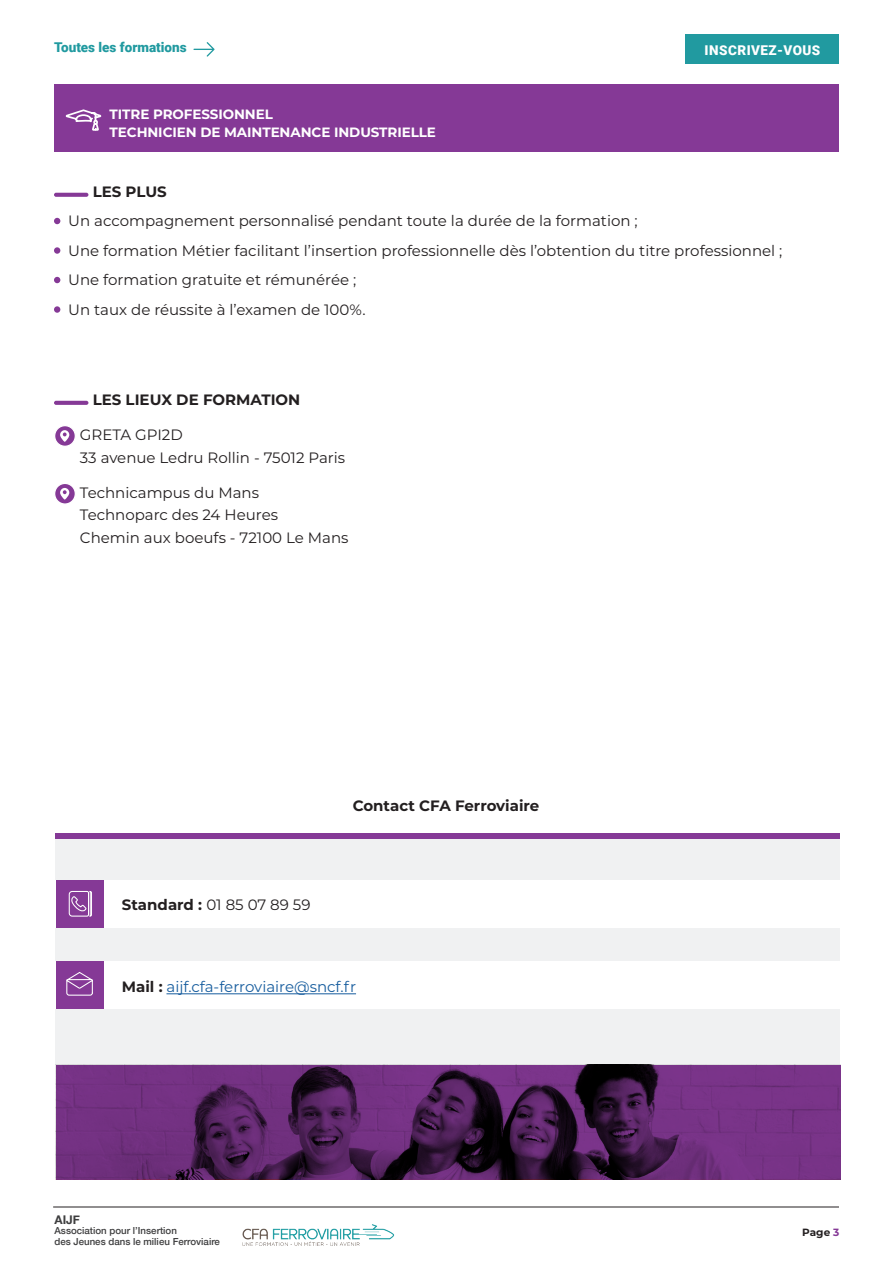
<style>
.page{position:relative;width:893px;height:1263px;background:#fff}
.page>*{position:absolute;margin:0;border:0;box-sizing:border-box;transform-origin:0 0}
.t1{font:15px/29.5px "Montserrat";color:#231f20}
.t2{font:700 15px "Montserrat";color:#231f20}
.t3{font:15px "Montserrat";color:#175d9e}
.t4{font:700 13.5px/18px "Montserrat";letter-spacing:-.005em;color:#fff}
.t5{font:900 13.5px "Roboto";color:#219aa0}
.t6{font:900 13.5px "Roboto";letter-spacing:.035em;color:#fff}
.t7{font:700 12px "Helvetica Neue";color:#3e3e3f}
.t8{font:700 10.5px "Montserrat";color:#231f20}
.t9{font:500 9.75px/10.6px "Helvetica Neue";color:#3e3e3f}
.s1{font-weight:700}
.s2{font-weight:700;color:#231f20}
.s3{color:#853996}
</style>
<div class="page">
<div style="left:54px;top:84px;width:784px;height:67px;background:#853996"></div>
<svg style="left:65px;top:109px;width:37px;height:22px"></svg>
<hr style="left:53px;top:1207px;width:786px;height:1px;background:#231f20">
<img style="left:242px;top:1224px;width:153px;height:22px">
<div style="left:55px;top:833px;width:785px;height:232px;background:#f0f1f2"></div>
<div style="left:55px;top:880px;width:784px;height:47px;background:#fff"></div>
<div style="left:55px;top:961px;width:784px;height:48px;background:#fff"></div>
<svg style="left:54px;top:193px;width:34px;height:4px"></svg>
<svg style="left:54px;top:218px;width:6px;height:6px"></svg>
<div style="left:54px;top:247px;width:6px;height:7px;background:#853996;border-radius:50%"></div>
<svg style="left:54px;top:277px;width:6px;height:6px"></svg>
<div style="left:54px;top:306px;width:6px;height:7px;background:#853996;border-radius:50%"></div>
<svg style="left:54px;top:401px;width:34px;height:4px"></svg>
<svg style="left:55px;top:426px;width:20px;height:20px"></svg>
<div style="left:54px;top:425px;width:22px;height:22px;border:1px solid #fff;border-radius:50%"></div>
<svg style="left:60px;top:430px;width:9px;height:12px"></svg>
<svg style="left:55px;top:483px;width:20px;height:21px"></svg>
<div style="left:54px;top:483px;width:22px;height:22px;border:1px solid #fff;border-radius:50%"></div>
<svg style="left:60px;top:488px;width:9px;height:12px"></svg>
<div style="left:55px;top:833px;width:785px;height:5px;background:#853996"></div>
<div style="left:56px;top:880px;width:48px;height:47px;background:#853996"></div>
<svg style="left:68px;top:891px;width:24px;height:26px"></svg>
<div style="left:56px;top:961px;width:48px;height:48px;background:#853996"></div>
<svg style="left:66px;top:972px;width:27px;height:24px"></svg>
<svg style="left:56px;top:1065px;width:785px;height:115px;background:#5a2666"></svg>
<hr style="left:166px;top:993px;width:190px;height:1px;background:#175d9e">
<div style="left:686px;top:34px;width:153px;height:30px;background:#219aa0"></div>
<svg style="left:193px;top:42px;width:22px;height:15px"></svg>
<p class="t5" style="left:54px;top:38px;width:134px">Toutes les formations</p>
<p class="t6" style="left:705px;top:41px;width:117px">INSCRIVEZ-VOUS</p>
<p class="t4" style="left:110px;top:105px;width:328px">TITRE PROFESSIONNEL<br>TECHNICIEN DE MAINTENANCE INDUSTRIELLE</p>
<p class="t2" style="left:93px;top:181px;width:76px">LES PLUS</p>
<p class="t1" style="left:68px;top:206px;width:716px">Un accompagnement personnalisé pendant toute la durée de la formation ;<br>Une formation Métier facilitant l’insertion professionnelle dès l’obtention du titre professionnel ; Une formation gratuite et rémunérée ;<br>Un taux de réussite à l’examen de 100%.</p>
<p class="t2" style="left:93px;top:389px;width:209px">LES LIEUX DE FORMATION</p>
<p class="t1" style="left:80px;top:423px;width:267px;line-height:22.5px">GRETA GPI2D<br>33 avenue Ledru Rollin - 75012 Paris</p>
<p class="t1" style="left:80px;top:481px;width:270px;line-height:22.5px">Technicampus du Mans<br>Technoparc des 24 Heures<br>Chemin aux boeufs - 72100 Le Mans</p>
<p class="t1" style="left:122px;top:890px;width:190px"><span class="s1">Standard :</span> 01 85 07 89 59</p>
<p class="t2" style="left:353px;top:795px;width:188px">Contact CFA Ferroviaire</p>
<p class="t3" style="left:122px;top:977px;width:236px"><span class="s2">Mail :</span> aijf.cfa-ferroviaire@sncf.fr</p>
<p class="t7" style="left:54px;top:1210px;width:27px">AIJF</p>
<p class="t9" style="left:54px;top:1225px;width:167px">Association pour l’Insertion<br>des Jeunes dans le milieu Ferroviaire</p>
<p class="t8" style="left:802px;top:1225px;width:39px">Page <span class="s3">3</span></p>
</div>
